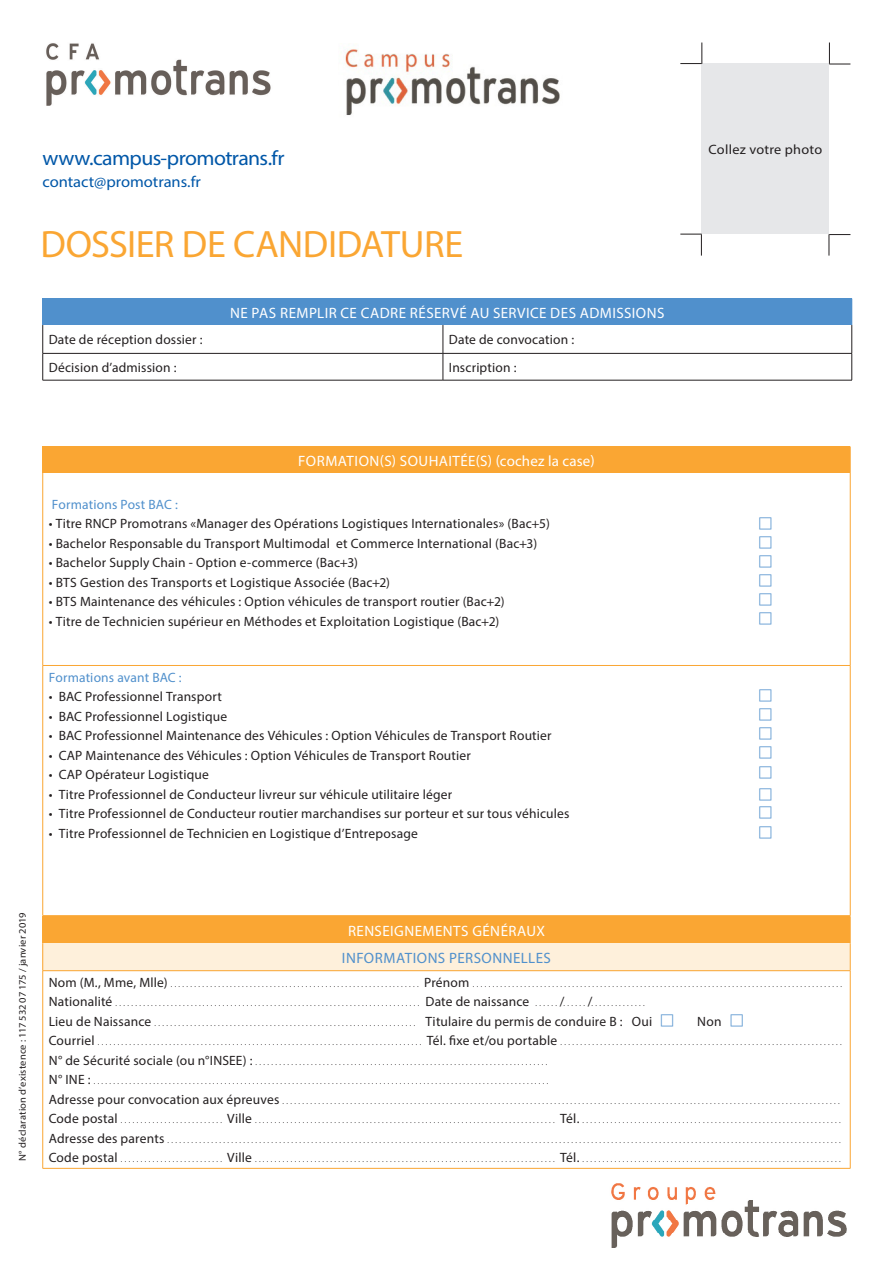
<style>
.page{position:relative;width:893px;height:1263px;background:#fff}
.page>*{position:absolute;margin:0;border:0;box-sizing:border-box;transform-origin:0 0}
.t1{font:38.25px "Myriad Pro";letter-spacing:-.01em;color:#faa633}
.t2{font:20.7px "Myriad Pro";letter-spacing:-.025em;color:#0157a8;scale:1.05 1}
.t3{font:15.6px "Myriad Pro";color:#0157a8;scale:1.05 1}
.t4{font:15px "Myriad Pro";letter-spacing:.03em;color:#fff}
.t5{font:15px "Myriad Pro";letter-spacing:.03em;color:#5090cc}
.t6{font:13.5px "Myriad Pro";letter-spacing:.015em;color:#231f20}
.t7{font:13.5px "Myriad Pro";letter-spacing:.01em;color:#5090cc}
.t8{font:13.5px "Myriad Pro";letter-spacing:.015em;color:#231f20;scale:1.05 1}
.t9{font:10.05px "Myriad Pro";letter-spacing:.01em;color:#231f20;scale:1.05 1}
.t10{font:7.5px "Myriad Pro";color:#231f20}
.s1{font-size:13.5px}
</style>
<div class="page">
<div style="left:702px;top:64px;width:127px;height:170px;background:#e6e7e9"></div>
<div style="left:43px;top:299px;width:809px;height:26px;background:#5090cc"></div>
<hr style="left:43px;top:353px;width:400px;height:1px;background:#231f20">
<hr style="left:443px;top:353px;width:409px;height:1px;background:#231f20">
<svg style="left:443px;top:325px;width:1px;height:55px"></svg>
<hr style="left:43px;top:380px;width:400px;height:1px;background:#231f20">
<hr style="left:443px;top:380px;width:409px;height:1px;background:#231f20">
<svg style="left:42px;top:299px;width:1px;height:81px"></svg>
<svg style="left:851px;top:325px;width:1px;height:55px"></svg>
<div style="left:43px;top:446px;width:807px;height:27px;background:#faa633"></div>
<svg style="left:42px;top:446px;width:1px;height:27px"></svg>
<svg style="left:850px;top:446px;width:1px;height:27px"></svg>
<hr style="left:42px;top:473px;width:1px;height:192px;background:#faa633">
<hr style="left:850px;top:473px;width:1px;height:192px;background:#faa633">
<hr style="left:42px;top:666px;width:1px;height:249px;background:#faa633">
<hr style="left:850px;top:666px;width:1px;height:249px;background:#faa633">
<hr style="left:43px;top:665px;width:807px;height:1px;background:#faa633">
<hr style="left:43px;top:915px;width:807px;height:1px;background:#faa633">
<div style="left:43px;top:916px;width:807px;height:27px;background:#faa633"></div>
<div style="left:43px;top:943px;width:807px;height:28px;background:#fef0db"></div>
<hr style="left:43px;top:970px;width:807px;height:1px;background:#faa633">
<hr style="left:43px;top:1168px;width:807px;height:1px;background:#faa633">
<svg style="left:42px;top:916px;width:1px;height:54px"></svg>
<svg style="left:850px;top:916px;width:1px;height:54px"></svg>
<hr style="left:42px;top:971px;width:1px;height:197px;background:#faa633">
<hr style="left:850px;top:971px;width:1px;height:197px;background:#faa633">
<img style="left:343px;top:49px;width:217px;height:66px">
<img style="left:611px;top:1183px;width:236px;height:65px">
<img style="left:46px;top:43px;width:225px;height:63px">
<svg style="left:829px;top:43px;width:21px;height:22px"></svg>
<svg style="left:680px;top:43px;width:23px;height:21px"></svg>
<svg style="left:680px;top:234px;width:22px;height:22px"></svg>
<svg style="left:829px;top:234px;width:21px;height:22px"></svg>
<p class="t2" style="left:43px;top:145px;width:232px">www.campus-promotrans.fr</p>
<p class="t3" style="left:43px;top:172px;width:152px">contact@promotrans.fr</p>
<p class="t1" style="left:40px;top:221px;width:425px">DOSSIER DE CANDIDATURE</p>
<p class="t4" style="left:230px;top:304px;width:436px">NE PAS REMPLIR CE CADRE RÉSERVÉ AU SERVICE DES ADMISSIONS</p>
<p class="t6" style="left:49px;top:331px;width:155px">Date de réception dossier :</p>
<p class="t6" style="left:449px;top:331px;width:127px">Date de convocation :</p>
<p class="t6" style="left:49px;top:360px;width:129px">Décision d’admission :</p>
<p class="t6" style="left:449px;top:360px;width:69px">Inscription :</p>
<p class="t8" style="left:709px;top:141px;width:110px">Collez votre photo</p>
<p class="t4" style="left:298px;top:452px;width:298px">FORMATION(S) SOUHAITÉE(S) (cochez la case)</p>
<p class="t7" style="left:52px;top:496px;width:128px">Formations Post BAC :</p>
<p class="t6" style="left:49px;top:515px;width:503px">• Titre RNCP Promotrans «Manager des Opérations Logistiques Internationales» (Bac+5)</p>
<p class="t6" style="left:49px;top:535px;width:490px">• Bachelor Responsable du Transport Multimodal et Commerce International (Bac+3)</p>
<p class="t6" style="left:49px;top:554px;width:311px">• Bachelor Supply Chain - Option e-commerce (Bac+3)</p>
<p class="t6" style="left:49px;top:574px;width:343px">• BTS Gestion des Transports et Logistique Associée (Bac+2)</p>
<p class="t6" style="left:49px;top:593px;width:457px">• BTS Maintenance des véhicules : Option véhicules de transport routier (Bac+2)</p>
<p class="t6" style="left:49px;top:613px;width:452px">• Titre de Technicien supérieur en Méthodes et Exploitation Logistique (Bac+2)</p>
<p class="t7" style="left:49px;top:669px;width:134px">Formations avant BAC :</p>
<p class="t6" style="left:49px;top:688px;width:175px">• BAC Professionnel Transport</p>
<p class="t6" style="left:49px;top:708px;width:180px">• BAC Professionnel Logistique</p>
<p class="t6" style="left:49px;top:727px;width:504px">• BAC Professionnel Maintenance des Véhicules : Option Véhicules de Transport Routier</p>
<p class="t6" style="left:49px;top:747px;width:424px">• CAP Maintenance des Véhicules : Option Véhicules de Transport Routier</p>
<p class="t6" style="left:49px;top:766px;width:162px">• CAP Opérateur Logistique</p>
<p class="t6" style="left:49px;top:786px;width:405px">• Titre Professionnel de Conducteur livreur sur véhicule utilitaire léger</p>
<p class="t6" style="left:49px;top:805px;width:522px">• Titre Professionnel de Conducteur routier marchandises sur porteur et sur tous véhicules</p>
<p class="t6" style="left:49px;top:825px;width:371px">• Titre Professionnel de Technicien en Logistique d’Entreposage</p>
<p class="t9" style="left:16px;top:1161px;width:238px;rotate:-90deg">N° déclaration d’existence : 117 532 07 175 / janvier 2019</p>
<p class="t4" style="left:348px;top:922px;width:198px">RENSEIGNEMENTS GÉNÉRAUX</p>
<p class="t5" style="left:342px;top:949px;width:211px">INFORMATIONS PERSONNELLES</p>
<p class="t10" style="left:49px;top:980px;width:795px"><span class="s1">Nom (M., Mme, Mlle)</span> ............................................................... <span class="s1">Prénom</span> .............................................................................................</p>
<p class="t10" style="left:49px;top:999px;width:597px"><span class="s1">Nationalité</span> ............................................................................. <span class="s1">Date de naissance</span> ......<span class="s1">/</span>......<span class="s1">/</span>..............</p>
<p class="t10" style="left:49px;top:1019px;width:605px"><span class="s1">Lieu de Naissance</span> .................................................................. <span class="s1">Titulaire du permis de conduire B : Oui</span></p>
<p class="t6" style="left:697px;top:1013px;width:26px">Non</p>
<p class="t10" style="left:49px;top:1038px;width:794px"><span class="s1">Courriel</span> .................................................................................. <span class="s1">Tél. fixe et/ou portable</span> .......................................................................</p>
<p class="t10" style="left:49px;top:1058px;width:500px"><span class="s1">N° de Sécurité sociale (ou n°INSEE) :</span> ..........................................................................</p>
<p class="t10" style="left:49px;top:1077px;width:501px"><span class="s1">N° INE :</span> ...................................................................................................................</p>
<p class="t10" style="left:49px;top:1097px;width:792px"><span class="s1">Adresse pour convocation aux épreuves</span> ............................................................................................................................................</p>
<p class="t10" style="left:49px;top:1116px;width:793px"><span class="s1">Code postal</span> .......................... <span class="s1">Ville</span> ............................................................................ <span class="s1">Tél.</span> .................................................................</p>
<p class="t10" style="left:49px;top:1136px;width:793px"><span class="s1">Adresse des parents</span> .........................................................................................................................................................................</p>
<p class="t10" style="left:49px;top:1155px;width:793px"><span class="s1">Code postal</span> .......................... <span class="s1">Ville</span> ............................................................................ <span class="s1">Tél.</span> .................................................................</p>
</div>
